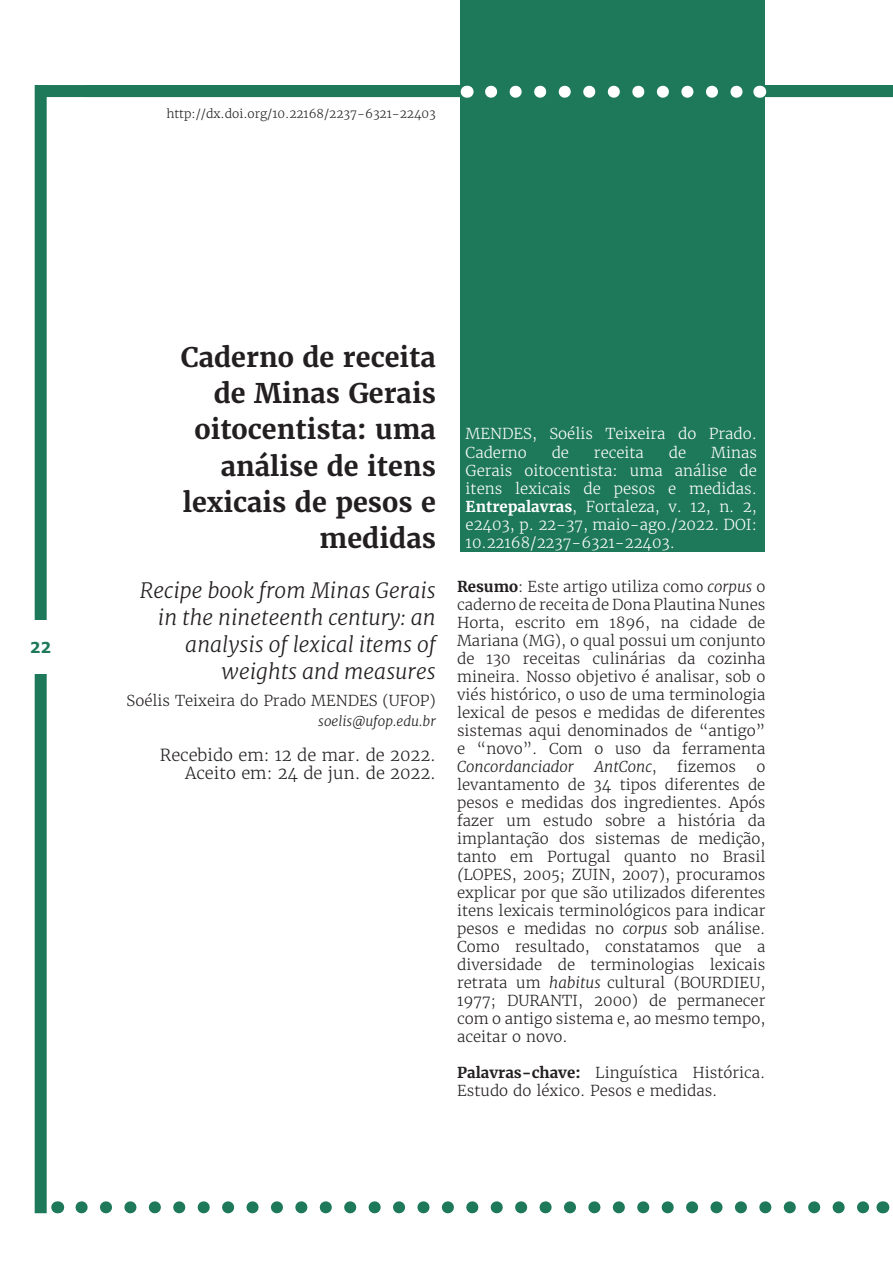
<style>
.page{position:relative;width:893px;height:1263px;background:#fff}
.page>*{position:absolute;margin:0;border:0;box-sizing:border-box;transform-origin:0 0}
.Título-pt{font:700 27px/36px "Merriweather";color:#231f20;text-align:right}
.Título-LE{font:italic 300 21px/27px "Merriweather";color:#231f20;text-align:right}
.Recebido_Aceito{font:300 16.5px "Merriweather";color:#231f20}
.Resumo{font:300 15px/18px "Merriweather";color:#231f20;text-align:justify}
.Como_citar_artigo{font:300 15px/18px "Merriweather";color:#fff}
.Autor{font:300 15px "Merriweather";color:#231f20}
.Resumo-2{font:italic 300 15px "Merriweather";color:#231f20}
.t1{font:700 15px "Verdana";color:#1e785a}
.E-mail{font:italic 300 13.5px "Merriweather";color:#231f20}
.DOI{font:300 12px "Merriweather";color:#231f20}
.s1{font-weight:700}
.s2{font-style:italic}
.s3{font-style:normal}
</style>
<div class="page">
<div style="left:35px;top:85px;width:858px;height:12px;background:#1e785a"></div>
<div style="left:35px;top:85px;width:12px;height:1128px;background:#1e785a"></div>
<svg style="left:82px;top:1201px;width:788px;height:12px"></svg>
<svg style="left:57px;top:1201px;width:1px;height:12px"></svg>
<svg style="left:882px;top:1201px;width:1px;height:12px"></svg>
<div style="left:17px;top:621px;width:47px;height:53px;background:#fff"></div>
<div style="left:461px;top:0;width:304px;height:551px;background:#1e785a"></div>
<svg style="left:491px;top:86px;width:252px;height:12px"></svg>
<svg style="left:467px;top:86px;width:1px;height:12px"></svg>
<svg style="left:759px;top:86px;width:1px;height:12px"></svg>
<p class="DOI" style="left:167px;top:106px;width:271px">http://dx.doi.org/10.22168/2237-6321-22403</p>
<p class="t1" style="left:30px;top:638px;width:23px">22</p>
<p class="Título-pt" style="left:181px;top:340px;width:257px">Caderno de receita de Minas Gerais oitocentista: uma análise de itens lexicais de pesos e medidas</p>
<p class="Título-LE" style="left:140px;top:577px;width:297px">Recipe book from Minas Gerais in the nineteenth century: an analysis of lexical items of weights and measures</p>
<p class="Resumo" style="left:457px;top:578px;width:310px"><span class="s1">Resumo</span>: Este artigo utiliza como <span class="s2">corpus</span> o caderno de receita de Dona Plautina Nunes Horta, escrito em 1896, na cidade de Mariana (MG), o qual possui um conjunto de 130 receitas culinárias da cozinha mineira. Nosso objetivo é analisar, sob o viés histórico, o uso de uma terminologia lexical de pesos e medidas de diferentes sistemas aqui denominados de “antigo” e “novo”. Com o uso da ferramenta <span class="s2">Concordanciador</span></p>
<p class="Como_citar_artigo" style="left:466px;top:425px;width:293px">MENDES, Soélis Teixeira do Prado.<br>Caderno</p>
<p class="Como_citar_artigo" style="left:552px;top:443px;width:19px">de</p>
<p class="Como_citar_artigo" style="left:594px;top:443px;width:52px">receita</p>
<p class="Como_citar_artigo" style="left:669px;top:443px;width:19px">de</p>
<p class="Como_citar_artigo" style="left:466px;top:443px;width:293px;text-align:justify;text-indent:246px">Minas Gerais oitocentista: uma análise de itens lexicais de pesos e medidas.<br><span class="s1">Entrepalavras</span>, Fortaleza, v. 12, n. 2, e2403, p. 22-37, maio-ago./2022. DOI:<br>10.22168/2237-6321-22403.</p>
<p class="Autor" style="left:127px;top:691px;width:311px">Soélis Teixeira do Prado MENDES (UFOP)</p>
<p class="E-mail" style="left:318px;top:713px;width:119px">soelis@ufop.edu.br</p>
<p class="Recebido_Aceito" style="left:160px;top:744px;width:277px">Recebido em: 12 de mar. de 2022.</p>
<p class="Recebido_Aceito" style="left:185px;top:762px;width:252px">Aceito em: 24 de jun. de 2022.</p>
<p class="Resumo-2" style="left:594px;top:757px;width:64px">AntConc<span class="s3">,</span></p>
<p class="Resumo" style="left:677px;top:758px;width:60px">fizemos</p>
<p class="Resumo" style="left:457px;top:758px;width:310px;text-indent:299px">o levantamento de 34 tipos diferentes de pesos e medidas dos ingredientes. Após fazer um estudo sobre a história da implantação dos sistemas de medição, tanto em Portugal quanto no Brasil <span class="s2">(</span>LOPES, 2005; ZUIN, 2007), procuramos explicar por que são utilizados diferentes itens lexicais terminológicos para indicar pesos e medidas no <span class="s2">corpus</span> sob análise.<br>Como resultado, constatamos que a diversidade de terminologias lexicais retrata um <span class="s2">habitus</span> cultural (BOURDIEU, 1977; DURANTI, 2000) de permanecer com o antigo sistema e, ao mesmo tempo, aceitar o novo.</p>
<p class="Resumo" style="left:457px;top:1064px;width:310px"><span class="s1">Palavras-chave:</span> Linguística Histórica.<br>Estudo do léxico. Pesos e medidas.</p>
</div>
